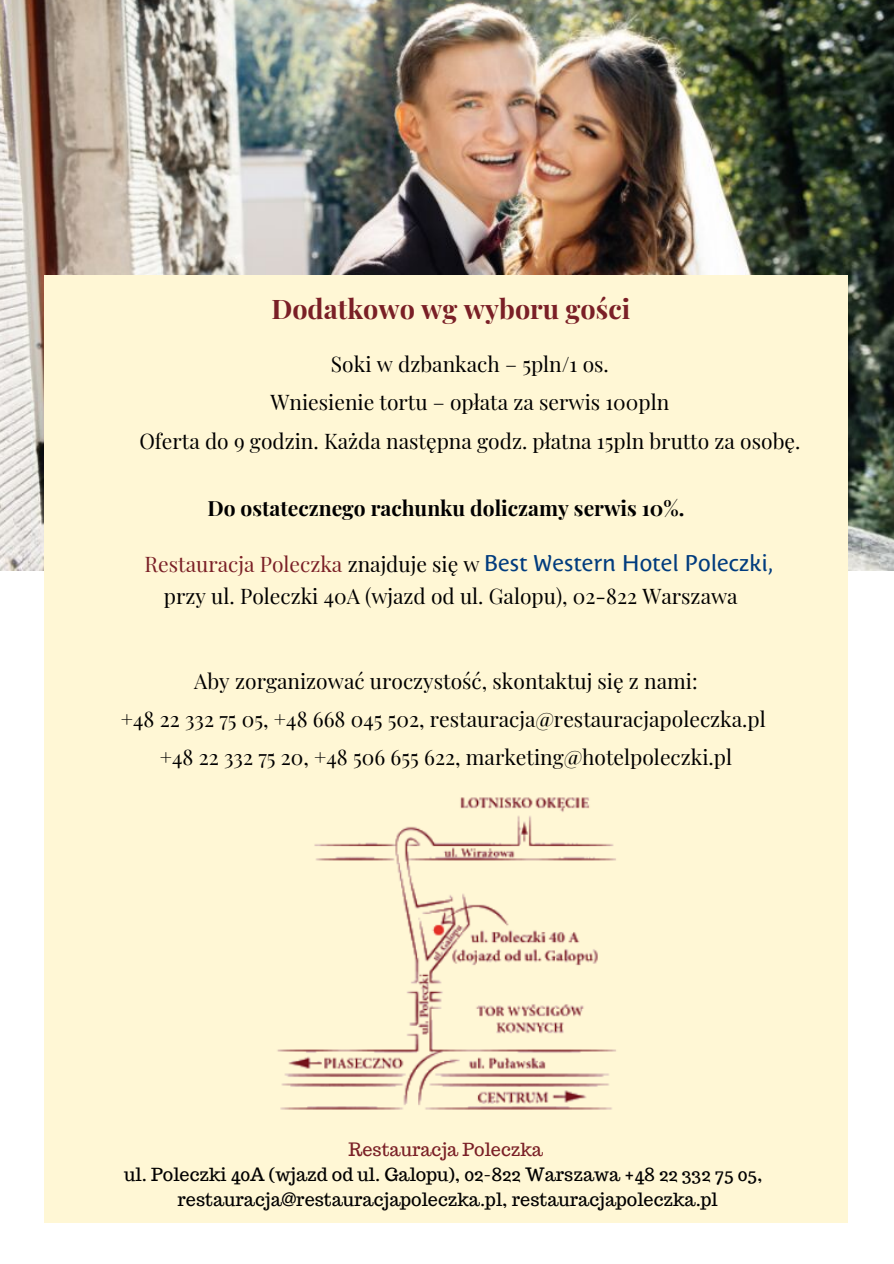
<style>
.page{position:relative;width:894px;height:1264px;background:#fff}
.page>*{position:absolute;margin:0;border:0;box-sizing:border-box;transform-origin:0 0}
.t1{font:700 27px "Playfair Display";color:#7a1f26}
.t2{font:22.5px "Costa Ptf";color:#003c7e}
.t3{font:21px/38.2px "Playfair Display";color:#000;text-align:center}
.t4{font:700 21px "Playfair Display";color:#000}
.t5{font:18px/24.8px "Trocchi";color:#000;text-align:center}
.t6{font:18px "Trocchi";color:#7a1f26}
.s1{font-family:"Playfair Display";font-size:21px;color:#7a1f26}
.s2{font-family:"Playfair Display";font-size:21px;color:#000}
</style>
<div class="page">
<img style="left:0;top:0;width:893px;height:570px">
<div style="left:44px;top:275px;width:803px;height:947px;background:#fff7d5"></div>
<img style="left:277px;top:797px;width:339px;height:313px">
<p class="t1" style="left:271px;top:290px;width:360px">Dodatkowo wg wyboru gości</p>
<p class="t3" style="left:139px;top:344px;width:662px">Soki w dzbankach – 5pln/1 os.<br>Wniesienie tortu – opłata za serwis 100pln<br>Oferta do 9 godzin. Każda następna godz. płatna 15pln brutto za osobę.</p>
<p class="t4" style="left:207px;top:493px;width:478px">Do ostatecznego rachunku doliczamy serwis 10%.</p>
<p class="t2" style="left:144px;top:554px;width:630px"><span class="s1">Restauracja Poleczka</span> <span class="s2">znajduje się w</span> Best Western Hotel Poleczki,</p>
<p class="t3" style="left:164px;top:576px;width:575px">przy ul. Poleczki 40A (wjazd od ul. Galopu), 02-822 Warszawa</p>
<p class="t3" style="left:121px;top:661px;width:646px">Aby zorganizować uroczystość, skontaktuj się z nami:<br>+48 22 332 75 05, +48 668 045 502, restauracja@restauracjapoleczka.pl +48 22 332 75 20, +48 506 655 622, marketing@hotelpoleczki.pl</p>
<p class="t6" style="left:348px;top:1137px;width:196px">Restauracja Poleczka</p>
<p class="t5" style="left:124px;top:1161px;width:639px">ul. Poleczki 40A (wjazd od ul. Galopu), 02-822 Warszawa +48 22 332 75 05, restauracja@restauracjapoleczka.pl, restauracjapoleczka.pl</p>
</div>
